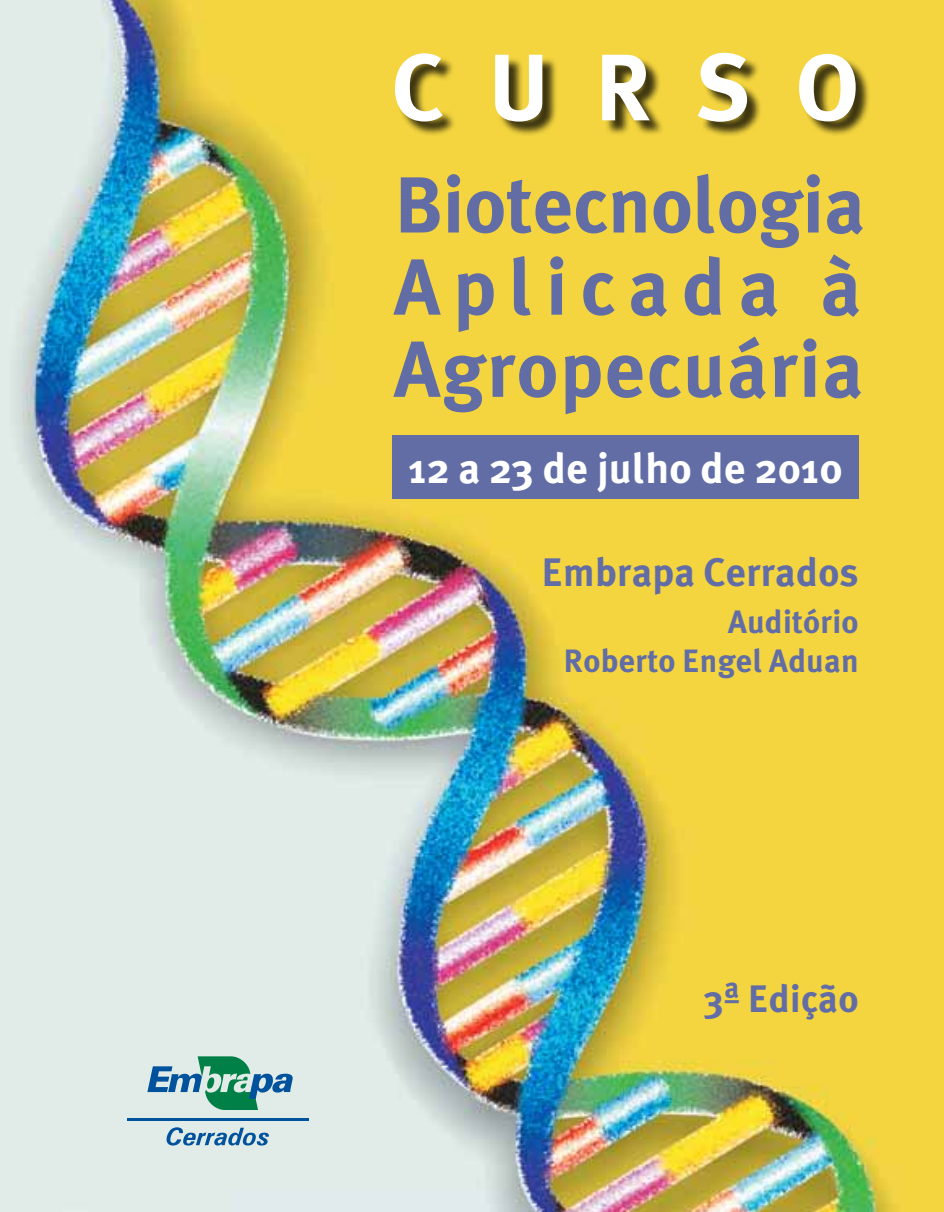
<style>
.page{position:relative;width:944px;height:1212px;background:#fff}
.page>*{position:absolute;margin:0;border:0;box-sizing:border-box;transform-origin:0 0}
.t1{font:700 94.5px "Meta Plus";letter-spacing:.47em;color:#fff}
.t2{font:700 79.2px/82.1px "Meta Plus";letter-spacing:.02em;color:#626da6;text-align:justify}
.t3{font:700 42.3px "Meta Plus";letter-spacing:.01em;color:#fff}
.t4{font:700 39.82px "Meta Plus";letter-spacing:.01em;color:#626da6}
.t5{font:700 38.25px "Meta Plus";letter-spacing:.01em;color:#626da6}
.t6{font:700 32.4px/39.8px "Meta Plus";letter-spacing:.01em;color:#626da6;text-align:right}
</style>
<div class="page">
<img style="left:0;top:0;width:944px;height:1212px">
<div style="left:397px;top:55px;width:475px;height:83px;background:#000;opacity:.75"></div>
<div style="left:392px;top:435px;width:467px;height:63px;background:#626da6"></div>
<hr style="left:128px;top:1118px;width:181px;height:2px;background:#00529c">
<svg style="left:147px;top:1056px;width:147px;height:54px;background:#88b9b6"></svg>
<svg style="left:167px;top:1127px;width:102px;height:18px;background:#8ab0ca"></svg>
<p class="t1" style="left:391px;top:33px;width:469px">curso</p>
<p class="t2" style="left:394px;top:164px;width:472px">Biotecnologia Aplicada à Agropecuária</p>
<p class="t3" style="left:409px;top:444px;width:435px">12 a 23 de julho de 2010</p>
<p class="t4" style="left:542px;top:549px;width:318px">Embrapa Cerrados</p>
<p class="t6" style="left:564px;top:601px;width:296px">Auditório<br>Roberto Engel Aduan</p>
<p class="t5" style="left:704px;top:977px;width:156px">3ª Edição</p>
</div>
